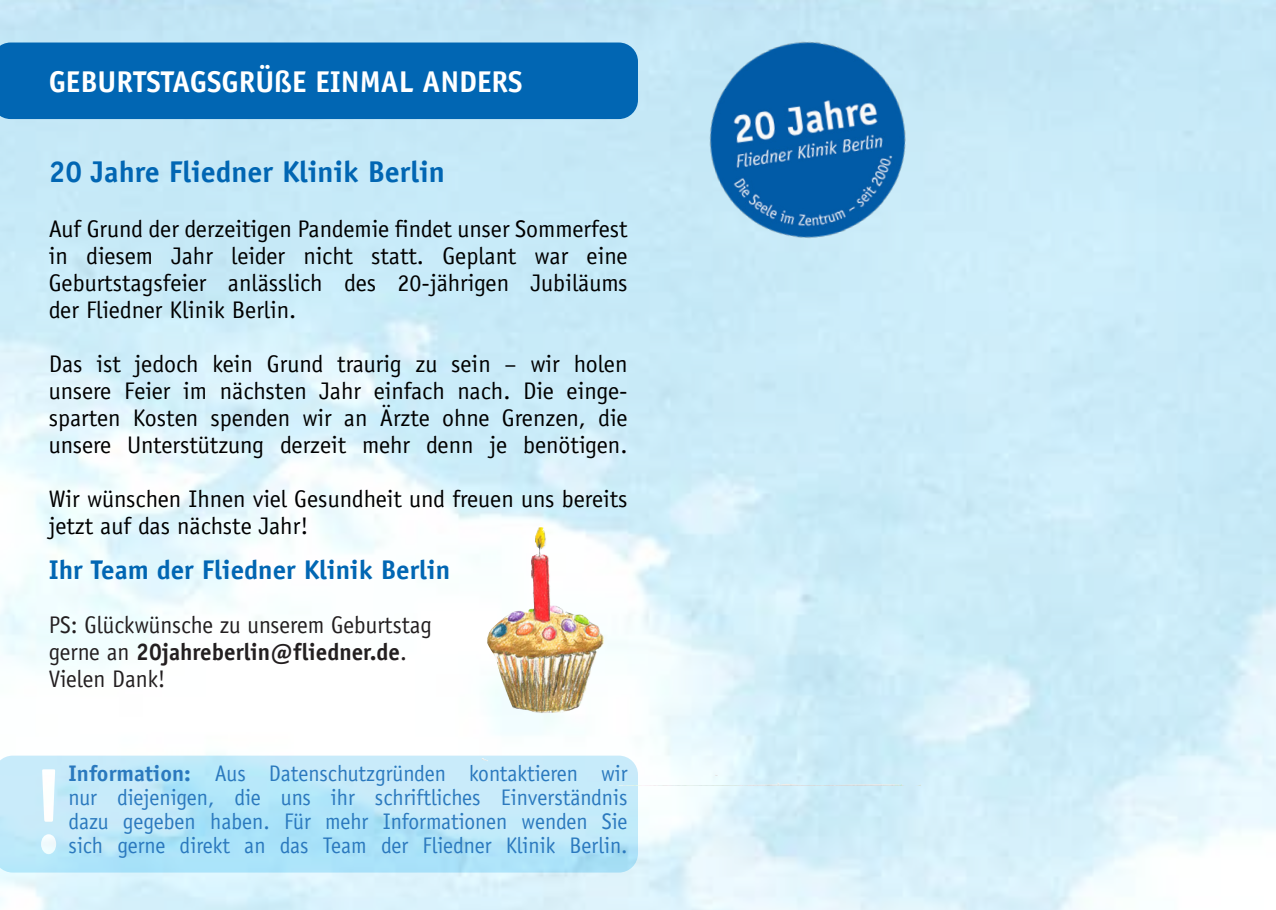
<style>
.page{position:relative;width:1276px;height:910px;background:#fff}
.page>*{position:absolute;margin:0;border:0;box-sizing:border-box;transform-origin:0 0}
.t1{font:700 117.9px "Officina Sans";color:#fff;scale:.76 1}
.t2{font:700 30px "Officina Sans";color:#fff}
.t3{font:700 30px "Officina Sans";color:#0166b3}
.t4{font:700 27px "Officina Sans";color:#0166b3}
.t5{font:24px/27px "Officina Sans";color:#000;text-align:justify}
.t6{font:24px "Officina Sans";color:#231f20;scale:.96 1}
.t7{font:700 24px "Officina Sans";color:#231f20;scale:.96 1}
.t8{font:22.5px/24px "Officina Sans";color:#2b79be;text-align:justify;scale:.96 1}
.s1{font-size:30.3px}
.s2{font-weight:400}
.s3{font-weight:700}
</style>
<div class="page">
<img style="left:0;top:0;width:1276px;height:910px">
<div style="left:0;top:43px;width:638px;height:76px;background:#0166b3"></div>
<img style="left:702px;top:34px;width:221px;height:214px">
<img style="left:482px;top:527px;width:439px;height:259px">
<svg style="left:737px;top:546px;width:6px;height:6px"></svg>
<p class="t2" style="left:49px;top:63px;width:475px">GEBURTSTAGSGRÜ<span class="s1">ß</span>E EINMAL ANDERS</p>
<p class="t3" style="left:49px;top:153px;width:398px">20 Jahre Fliedner Klinik Berlin</p>
<p class="t5" style="left:49px;top:215px;width:580px">Auf Grund der derzeitigen Pandemie findet unser Sommerfest</p>
<p class="t5" style="left:49px;top:242px;width:580px">in diesem Jahr leider nicht statt. Geplant war eine</p>
<p class="t5" style="left:49px;top:269px;width:580px">Geburtstagsfeier anlässlich des 20-jährigen Jubiläums</p>
<p class="t5" style="left:49px;top:296px;width:249px">der Fliedner Klinik Berlin.</p>
<p class="t5" style="left:49px;top:350px;width:580px">Das ist jedoch kein Grund traurig zu sein – wir holen</p>
<p class="t5" style="left:49px;top:377px;width:580px">unsere Feier im nächsten Jahr einfach nach. Die einge&shy;sparten Kosten spenden wir an Ärzte ohne Grenzen, die unsere Unterstützung derzeit mehr denn je benötigen.</p>
<p class="t5" style="left:49px;top:485px;width:580px">Wir wünschen Ihnen viel Gesundheit und freuen uns bereits jetzt auf das nächste Jahr!</p>
<p class="t4" style="left:49px;top:553px;width:403px">Ihr Team der Fliedner Klinik Berlin</p>
<p class="t6" style="left:49px;top:610px;width:401px">PS: Glückwünsche zu unserem Geburtstag</p>
<p class="t7" style="left:49px;top:637px;width:374px"><span class="s2">gerne an</span> 20jahreberlin@fliedner.de<span class="s2">.</span></p>
<p class="t6" style="left:49px;top:664px;width:123px">Vielen Dank!</p>
<p class="t1" style="left:33px;top:738px;width:43px">!</p>
<p class="t8" style="left:69px;top:762px;width:584px"><span class="s3">Information:</span> Aus Datenschutzgründen kontaktieren wir nur diejenigen, die uns ihr schriftliches Einverständnis dazu gegeben haben. Für mehr Informationen wenden Sie sich gerne direkt an das Team der Fliedner Klinik Berlin.</p>
</div>
